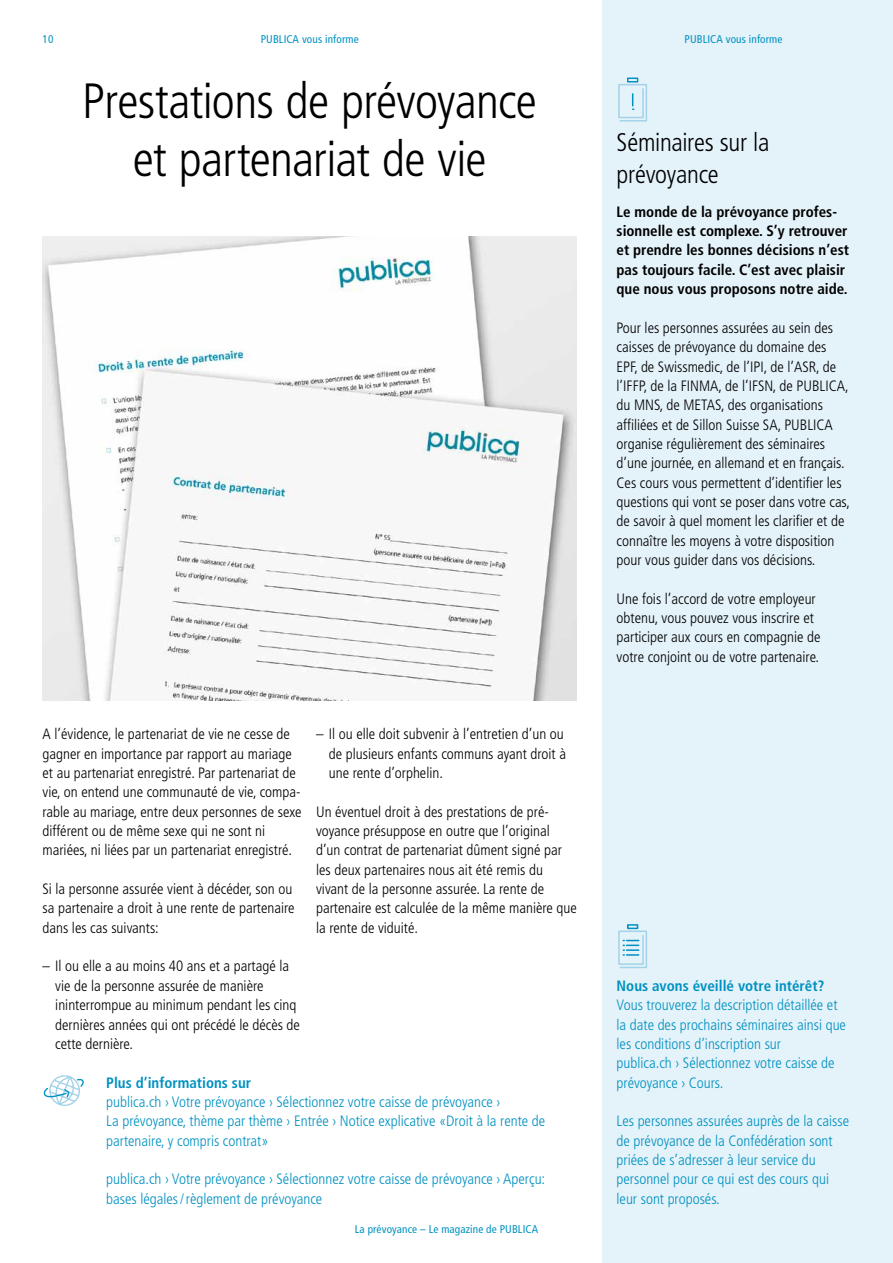
<style>
.page{position:relative;width:893px;height:1263px;background:#fff}
.page>*{position:absolute;margin:0;border:0;box-sizing:border-box;transform-origin:0 0}
.t1{font:300 condensed 49.5px/58.1px "Frutiger";letter-spacing:-.015em;color:#000;text-align:center}
.t2{font:300 condensed 25.5px/31.5px "Frutiger";letter-spacing:-.01em;color:#000}
.t3{font:300 condensed 15px/19.4px "Frutiger";color:#000}
.t4{font:300 condensed 15px/19.4px "Frutiger";color:#0091c1}
.t5{font:700 condensed 15px/19.4px "Frutiger";color:#000}
.t6{font:700 condensed 15px "Frutiger";color:#0091c1}
.t7{font:condensed 11.25px "Frutiger";letter-spacing:.01em;color:#0091c1}
</style>
<div class="page">
<div style="left:602px;top:0;width:291px;height:1263px;background:#e4f2f9"></div>
<div style="left:627px;top:78px;width:11px;height:5px;border:2px solid #0091c1"></div>
<svg style="left:618px;top:84px;width:29px;height:38px"></svg>
<div style="left:627px;top:924px;width:11px;height:5px;border:2px solid #0091c1"></div>
<svg style="left:618px;top:930px;width:29px;height:39px"></svg>
<img style="left:43px;top:236px;width:534px;height:464px">
<svg style="left:43px;top:1075px;width:41px;height:31px"></svg>
<p class="t7" style="left:43px;top:32px;width:12px">10</p>
<p class="t7" style="left:261px;top:32px;width:99px">PUBLICA vous informe</p>
<h1 class="t1" style="left:82px;top:73px;width:456px">Prestations de prévoyance et partenariat de vie</h1>
<p class="t3" style="left:43px;top:724px;width:261px">A l’évidence, le partenariat de vie ne cesse de gagner en importance par rapport au mariage et au partenariat enregistré. Par partenariat de vie, on entend une communauté de vie, compa&shy;rable au mariage, entre deux personnes de sexe différent ou de même sexe qui ne sont ni mariées, ni liées par un partenariat enregistré.</p>
<p class="t3" style="left:43px;top:879px;width:254px">Si la personne assurée vient à décéder, son ou sa partenaire a droit à une rente de partenaire dans les cas suivants:</p>
<p class="t3" style="left:55px;top:957px;width:246px;text-indent:-13px">– Il ou elle a au moins 40 ans et a partagé la vie de la personne assurée de manière ininterrompue au minimum pendant les cinq dernières années qui ont précédé le décès de cette dernière.</p>
<p class="t3" style="left:329px;top:724px;width:239px;text-indent:-13px">– Il ou elle doit subvenir à l’entretien d’un ou de plusieurs enfants communs ayant droit à une rente d’orphelin.</p>
<p class="t3" style="left:316px;top:802px;width:262px">Un éventuel droit à des prestations de pré&shy;voyance présuppose en outre que l’original d’un contrat de partenariat dûment signé par les deux partenaires nous ait été remis du vivant de la personne assurée. La rente de partenaire est calculée de la même manière que la rente de viduité.</p>
<p class="t6" style="left:106px;top:1073px;width:146px">Plus d’informations sur</p>
<p class="t4" style="left:106px;top:1092px;width:440px">publica.ch › Votre prévoyance › Sélectionnez votre caisse de prévoyance ›<br>La prévoyance, thème par thème › Entrée › Notice explicative «Droit à la rente de partenaire, y compris contrat»</p>
<p class="t4" style="left:106px;top:1170px;width:440px">publica.ch › Votre prévoyance › Sélectionnez votre caisse de prévoyance › Aperçu: bases légales/règlement de prévoyance</p>
<p class="t7" style="left:355px;top:1223px;width:185px">La prévoyance – Le magazine de PUBLICA</p>
<p class="t7" style="left:684px;top:32px;width:99px">PUBLICA vous informe</p>
<h2 class="t2" style="left:617px;top:127px;width:154px">Séminaires sur la prévoyance</h2>
<p class="t5" style="left:617px;top:202px;width:234px">Le monde de la prévoyance profes&shy;sionnelle est complexe. S’y retrouver et prendre les bonnes décisions n’est pas toujours facile. C’est avec plaisir que nous vous proposons notre aide.</p>
<p class="t3" style="left:617px;top:318px;width:235px">Pour les personnes assurées au sein des caisses de prévoyance du domaine des EPF, de Swissmedic, de l’IPI, de l’ASR, de l’IFFP, de la FINMA, de l’IFSN, de PUBLICA, du MNS, de METAS, des organisations affiliées et de Sillon Suisse SA, PUBLICA organise régulièrement des séminaires d’une journée, en allemand et en français.<br>Ces cours vous permettent d’identifier les questions qui vont se poser dans votre cas, de savoir à quel moment les clarifier et de connaître les moyens à votre disposition pour vous guider dans vos décisions.</p>
<p class="t3" style="left:617px;top:589px;width:205px">Une fois l’accord de votre employeur obtenu, vous pouvez vous inscrire et participer aux cours en compagnie de votre conjoint ou de votre partenaire.</p>
<p class="t6" style="left:617px;top:977px;width:209px">Nous avons éveillé votre intérêt?</p>
<p class="t4" style="left:617px;top:995px;width:231px">Vous trouverez la description détaillée et la date des prochains séminaires ainsi que les conditions d’inscription sur<br>publica.ch › Sélectionnez votre caisse de prévoyance › Cours.</p>
<p class="t4" style="left:617px;top:1111px;width:234px">Les personnes assurées auprès de la caisse de prévoyance de la Confédération sont priées de s’adresser à leur service du personnel pour ce qui est des cours qui leur sont proposés.</p>
</div>
